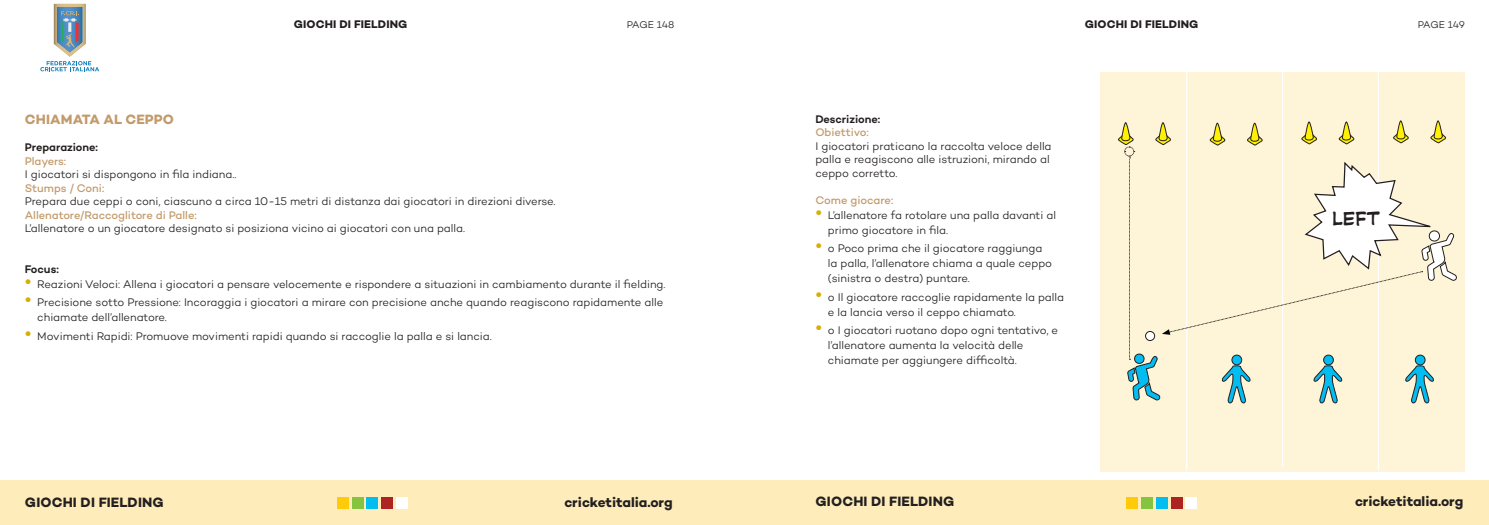
<style>
.page{position:relative;width:1489px;height:525px;background:#fff}
.page>*{position:absolute;margin:0;border:0;box-sizing:border-box;transform-origin:0 0}
.t1{font:17.5px "CC Blah Blah Blah";color:#231f20}
.t2{font:700 13.75px "Campton";color:#231f20}
.t3{font:700 13.75px "Campton";letter-spacing:.01em;color:#c39a6b}
.t4{font:300 11.25px/15px "Campton";letter-spacing:-.005em;color:#231f20}
.t5{font:500 11.25px "Campton";letter-spacing:-.005em;color:#c39a6b}
.t6{font:700 11.25px "Campton";letter-spacing:.01em;color:#231f20}
.t7{font:600 11.25px "Campton";color:#231f20}
.t8{font:300 10px "Campton";letter-spacing:-.025em;color:#231f20}
.s1{font-size:21.25px;color:#d9ad07}
</style>
<div class="page">
<div style="left:0;top:479px;width:1488px;height:45px;background:#feedbb"></div>
<svg style="left:40px;top:4px;width:59px;height:67px"></svg>
<div style="left:1100px;top:72px;width:364px;height:399px;background:#fef4d7"></div>
<hr style="left:1185px;top:72px;width:2px;height:398px;background:#fff">
<hr style="left:1281px;top:69px;width:2px;height:398px;background:#fff">
<hr style="left:1377px;top:72px;width:1px;height:398px;background:#fff">
<svg style="left:1118px;top:120px;width:339px;height:284px"></svg>
<div style="left:337px;top:497px;width:12px;height:11px;background:#feca0a"></div>
<div style="left:352px;top:497px;width:11px;height:11px;background:#86c43f"></div>
<div style="left:366px;top:497px;width:12px;height:11px;background:#01bdf2"></div>
<div style="left:381px;top:497px;width:12px;height:11px;background:#ac2322"></div>
<div style="left:396px;top:497px;width:11px;height:11px;background:#fff"></div>
<div style="left:1126px;top:497px;width:12px;height:11px;background:#feca0a"></div>
<div style="left:1141px;top:497px;width:11px;height:11px;background:#86c43f"></div>
<div style="left:1156px;top:497px;width:11px;height:11px;background:#01bdf2"></div>
<div style="left:1170px;top:497px;width:12px;height:11px;background:#ac2322"></div>
<div style="left:1185px;top:497px;width:12px;height:11px;background:#fff"></div>
<p class="t6" style="left:294px;top:17px;width:115px">GIOCHI DI FIELDING</p>
<p class="t8" style="left:626px;top:19px;width:49px">PAGE 148</p>
<p class="t6" style="left:1084px;top:17px;width:115px">GIOCHI DI FIELDING</p>
<p class="t8" style="left:1417px;top:19px;width:49px">PAGE 149</p>
<p class="t3" style="left:25px;top:111px;width:150px">CHIAMATA AL CEPPO</p>
<p class="t7" style="left:25px;top:140px;width:75px">Preparazione:</p>
<p class="t5" style="left:25px;top:154px;width:43px">Players:</p>
<p class="t4" style="left:25px;top:166px;width:213px">I giocatori si dispongono in fila indiana..</p>
<p class="t5" style="left:25px;top:181px;width:81px">Stumps / Coni:</p>
<p class="t4" style="left:25px;top:193px;width:532px">Prepara due ceppi o coni, ciascuno a circa 10-15 metri di distanza dai giocatori in direzioni diverse.</p>
<p class="t5" style="left:25px;top:208px;width:173px">Allenatore/Raccoglitore di Palle:</p>
<p class="t4" style="left:25px;top:220px;width:442px">L’allenatore o un giocatore designato si posiziona vicino ai giocatori con una palla.</p>
<p class="t7" style="left:25px;top:261px;width:35px">Focus:</p>
<p class="t4" style="left:25px;top:276px;width:642px"><span class="s1">•</span> Reazioni Veloci: Allena i giocatori a pensare velocemente e rispondere a situazioni in cambiamento durante il fielding.</p>
<p class="t4" style="left:37px;top:295px;width:627px;text-indent:-12px"><span class="s1">•</span> Precisione sotto Pressione: Incoraggia i giocatori a mirare con precisione anche quando reagiscono rapidamente alle chiamate dell’allenatore.</p>
<p class="t4" style="left:25px;top:328px;width:468px"><span class="s1">•</span> Movimenti Rapidi: Promuove movimenti rapidi quando si raccoglie la palla e si lancia.</p>
<p class="t7" style="left:815px;top:111px;width:66px">Descrizione:</p>
<p class="t5" style="left:815px;top:125px;width:55px">Obiettivo:</p>
<p class="t4" style="left:815px;top:139px;width:238px;line-height:13.5px">I giocatori praticano la raccolta veloce della palla e reagiscono alle istruzioni, mirando al ceppo corretto.</p>
<p class="t5" style="left:815px;top:192px;width:79px">Come giocare:</p>
<p class="t4" style="left:827px;top:207px;width:230px;text-indent:-12px"><span class="s1">•</span> L’allenatore fa rotolare una palla davanti al primo giocatore in fila.</p>
<p class="t4" style="left:827px;top:240px;width:226px;text-indent:-12px"><span class="s1">•</span> o Poco prima che il giocatore raggiunga la palla, l’allenatore chiama a quale ceppo (sinistra o destra) puntare.</p>
<p class="t4" style="left:827px;top:289px;width:238px;text-indent:-12px"><span class="s1">•</span> o Il giocatore raccoglie rapidamente la palla e la lancia verso il ceppo chiamato.</p>
<p class="t4" style="left:827px;top:323px;width:232px;text-indent:-12px"><span class="s1">•</span> o I giocatori ruotano dopo ogni tentativo, e l’allenatore aumenta la velocità delle chiamate per aggiungere difficoltà.</p>
<h1 class="t1" style="left:1331px;top:207px;width:50px">LEFT</h1>
<p class="t2" style="left:25px;top:493px;width:140px">GIOCHI DI FIELDING</p>
<p class="t2" style="left:564px;top:493px;width:110px">cricketitalia.org</p>
<p class="t2" style="left:815px;top:492px;width:140px">GIOCHI DI FIELDING</p>
<p class="t2" style="left:1354px;top:492px;width:110px">cricketitalia.org</p>
</div>
